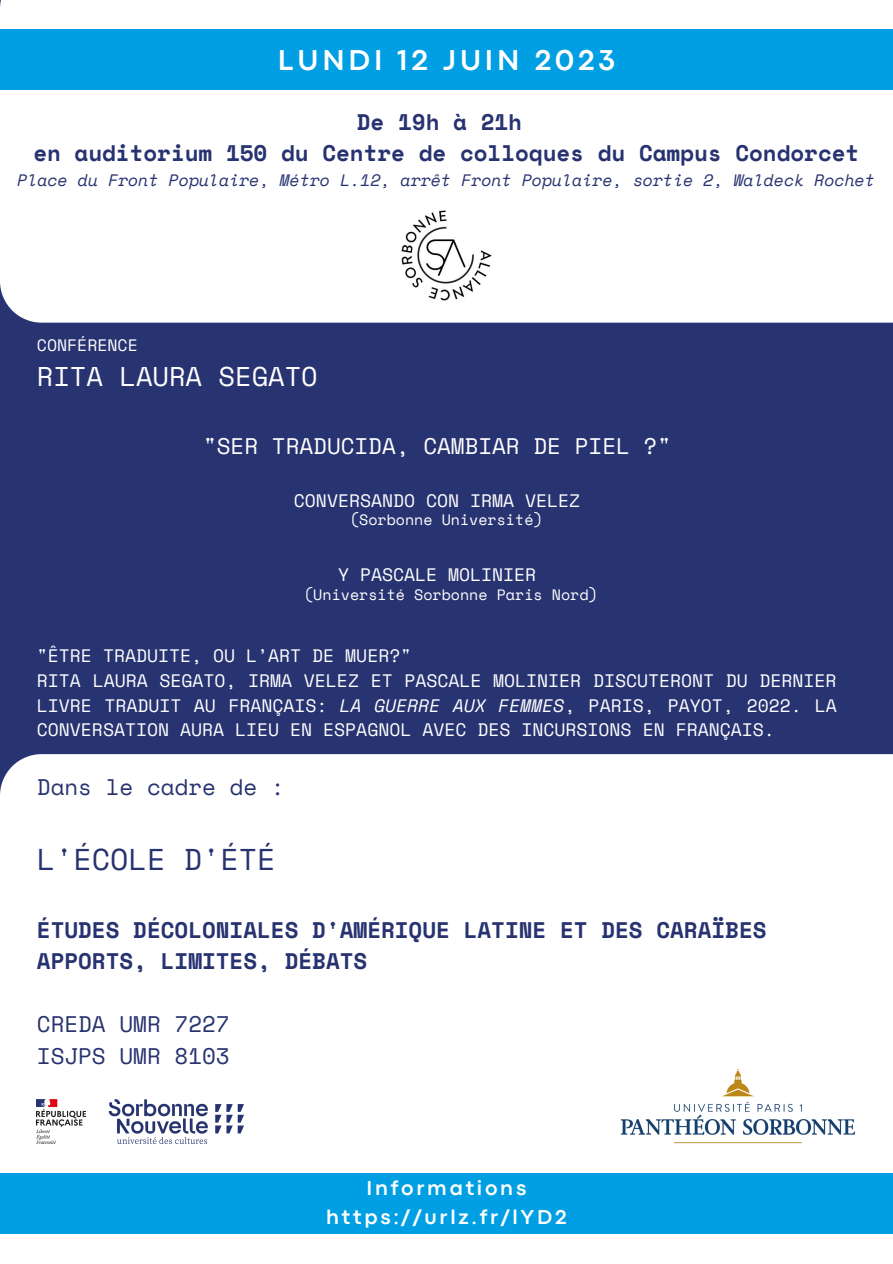
<style>
.page{position:relative;width:893px;height:1264px;background:#fff}
.page>*{position:absolute;margin:0;border:0;box-sizing:border-box;transform-origin:0 0}
.t1{font:700 30px "Codec Pro";letter-spacing:.13em;color:#fff}
.t2{font:30px "Space Mono";color:#273270}
.t3{font:27px "Space Mono";color:#fff}
.t4{font:700 22.5px "Space Mono";color:#273270}
.t5{font:22.5px "Space Mono";color:#273270}
.t6{font:22.5px "Space Mono";color:#fff}
.t7{font:700 21px "Codec Pro";letter-spacing:.13em;color:#fff}
.t8{font:18px/24.8px "Space Mono";color:#fff;text-align:justify}
.t9{font:italic 16.5px "Space Mono";color:#273270}
.t10{font:16.5px "Space Mono";color:#fff}
.t11{font:15px "Space Mono";color:#fff}
.s1{font-style:italic}
</style>
<div class="page">
<div style="left:0;top:0;width:892px;height:1262px;background:#283371"></div>
<div style="left:0;top:0;width:892px;height:322px;background:#fff"></div>
<div style="left:0;top:754px;width:892px;height:508px;background:#fff"></div>
<div style="left:0;top:1173px;width:892px;height:60px;background:#009fe3"></div>
<img style="left:360px;top:205px;width:172px;height:104px">
<img style="left:37px;top:1099px;width:207px;height:44px">
<img style="left:620px;top:1068px;width:235px;height:75px">
<div style="left:0;top:29px;width:892px;height:60px;background:#009fe3"></div>
<p class="t1" style="left:278px;top:49px;width:338px">LUNDI 12 JUIN 2023</p>
<p class="t4" style="left:357px;top:105px;width:167px">De 19h à 21h</p>
<p class="t4" style="left:33px;top:136px;width:827px">en auditorium 150 du Centre de colloques du Campus Condorcet</p>
<p class="t9" style="left:18px;top:167px;width:859px">Place du Front Populaire, Métro L.12, arrêt Front Populaire, sortie 2, Waldeck Rochet</p>
<p class="t10" style="left:37px;top:332px;width:102px">CONFÉRENCE</p>
<p class="t3" style="left:37px;top:355px;width:282px">RITA LAURA SEGATO</p>
<p class="t6" style="left:203px;top:429px;width:469px">"SER TRADUCIDA, CAMBIAR DE PIEL ?"</p>
<p class="t8" style="left:294px;top:488px;width:288px">CONVERSANDO CON IRMA VELEZ</p>
<p class="t11" style="left:350px;top:508px;width:194px">(Sorbonne Université)</p>
<p class="t8" style="left:338px;top:562px;width:200px">Y PASCALE MOLINIER</p>
<p class="t11" style="left:304px;top:583px;width:295px">(Université Sorbonne Paris Nord)</p>
<p class="t8" style="left:37px;top:643px;width:376px">"ÊTRE TRADUITE, OU L’ART DE MUER?"</p>
<p class="t8" style="left:37px;top:667px;width:801px">RITA LAURA SEGATO, IRMA VELEZ ET PASCALE MOLINIER DISCUTERONT DU DERNIER LIVRE TRADUIT AU FRANÇAIS: <span class="s1">LA GUERRE AUX FEMMES</span>, PARIS, PAYOT, 2022. LA CONVERSATION AURA LIEU EN ESPAGNOL AVEC DES INCURSIONS EN FRANÇAIS.</p>
<p class="t5" style="left:37px;top:769px;width:249px">Dans le cadre de :</p>
<p class="t2" style="left:37px;top:836px;width:240px">L'ÉCOLE D'ÉTÉ</p>
<p class="t4" style="left:37px;top:912px;width:731px">ÉTUDES DÉCOLONIALES D'AMÉRIQUE LATINE ET DES CARAÏBES</p>
<p class="t4" style="left:37px;top:944px;width:332px">APPORTS, LIMITES, DÉBATS</p>
<p class="t5" style="left:37px;top:1007px;width:194px">CREDA UMR 7227</p>
<p class="t5" style="left:37px;top:1038px;width:194px">ISJPS UMR 8103</p>
<p class="t7" style="left:366px;top:1180px;width:161px">Informations</p>
<p class="t7" style="left:326px;top:1209px;width:242px">https://urlz.fr/lYD2</p>
</div>
